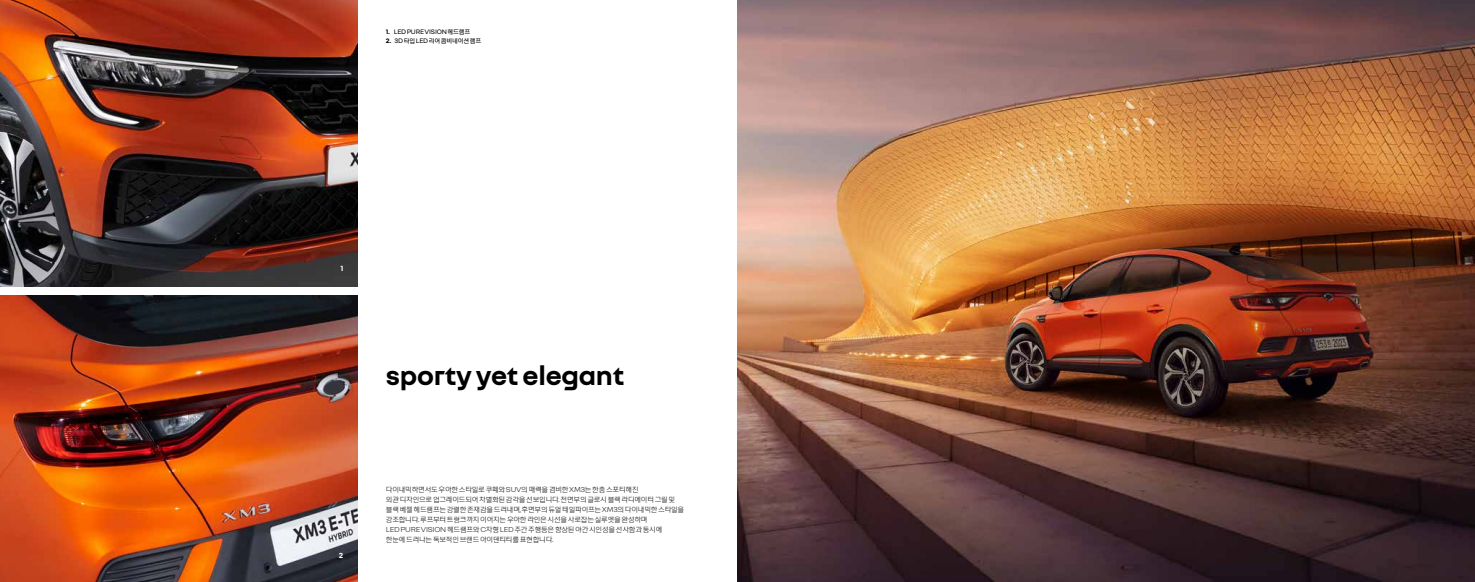
<style>
.page{position:relative;width:1475px;height:582px;background:#fff}
.page>*{position:absolute;margin:0;border:0;box-sizing:border-box;transform-origin:0 0}
.t1{font:700 28px "Nouvel R";letter-spacing:-.01em;color:#000}
.t2{font:300 8px/10px "Nouvel RKR";letter-spacing:-.03em;color:#000}
.t3{font:700 8px "Nouvel RKR";color:#fff}
.t4{font:7px "Nouvel RKR";letter-spacing:-.03em;color:#000}
.s1{font-weight:700}
</style>
<div class="page">
<img style="left:737px;top:0;width:737px;height:581px">
<img style="left:0;top:0;width:357px;height:286px">
<img style="left:0;top:295px;width:357px;height:286px">
<p class="t4" style="left:386px;top:27px;width:86px"><span class="s1">1.</span> LED PURE VISION 헤드램프</p>
<p class="t4" style="left:386px;top:36px;width:97px"><span class="s1">2.</span> 3D 타입 LED 리어 콤비네이션 램프</p>
<p class="t3" style="left:340px;top:263px;width:4px">1</p>
<p class="t3" style="left:339px;top:549px;width:6px">2</p>
<h1 class="t1" style="left:386px;top:357px;width:240px">sporty yet elegant</h1>
<p class="t2" style="left:386px;top:483px;width:300px">다이내믹하면서도 우아한 스타일로 쿠페와 SUV의 매력을 겸비한 XM3는 한층 스포티해진<br>외관 디자인으로 업그레이드되어 차별화된 감각을 선보입니다. 전면부의 글로시 블랙 라디에이터 그릴 및 블랙 베젤 헤드램프는 강렬한 존재감을 드러내며, 후면부의 듀얼 테일파이프는 XM3의 다이내믹한 스타일을 강조합니다. 루프부터 트렁크까지 이어지는 우아한 라인은 시선을 사로잡는 실루엣을 완성하며<br>LED PURE VISION 헤드램프와 C자형 LED 주간 주행등은 향상된 야간 시인성을 선사함과 동시에<br>한눈에 드러나는 독보적인 브랜드 아이덴티티를 표현합니다.</p>
</div>
